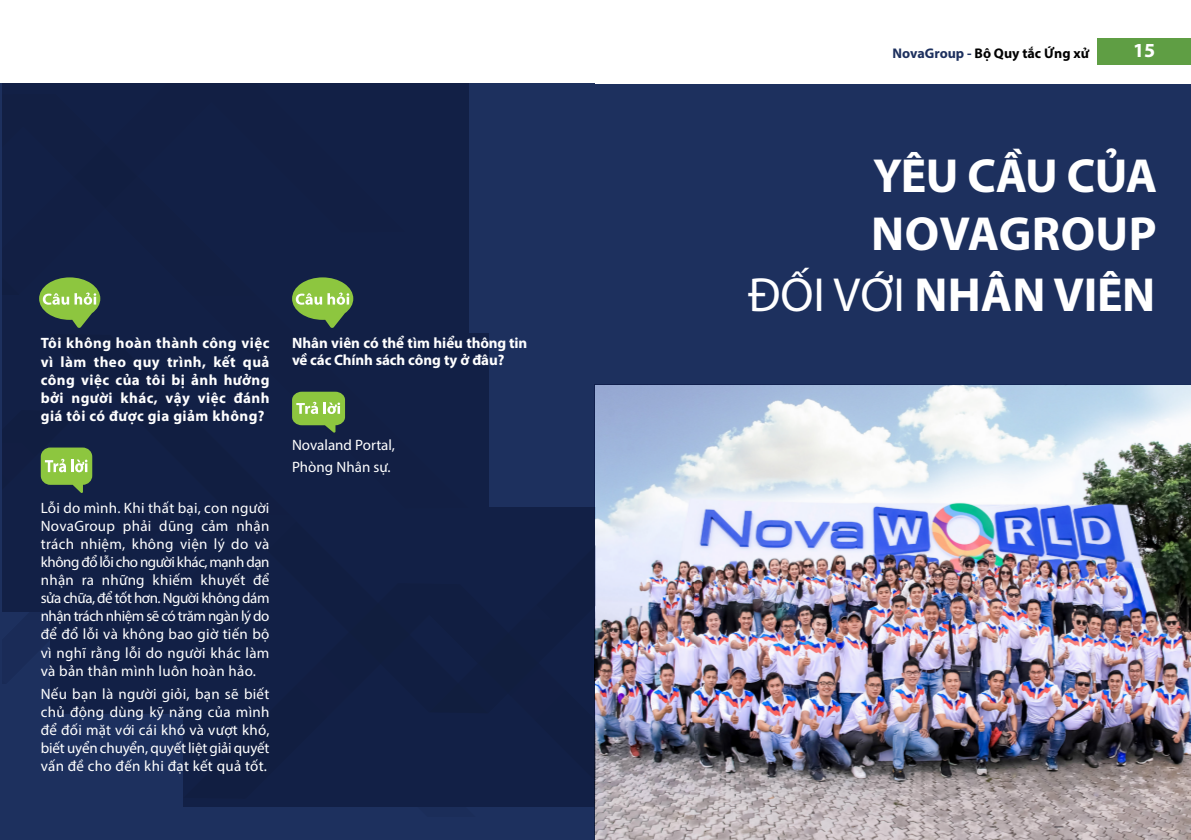
<style>
.page{position:relative;width:1191px;height:840px;background:#fff}
.page>*{position:absolute;margin:0;border:0;box-sizing:border-box;transform-origin:0 0}
.t1{font:700 48px/57.6px "Myriad Pro";color:#fff}
.t2{font:700 20px "Myriad Pro";color:#fff}
.t3{font:15px/18px "Myriad Pro";letter-spacing:.02em;color:#fff;text-align:justify}
.t4{font:700 15px/18px "Myriad Pro";letter-spacing:.02em;color:#fff;text-align:justify}
.t5{font:700 15px/16px "Myriad Pro";letter-spacing:-.005em;color:#fff}
.t6{font:15px/21.6px "Myriad Pro";color:#fff}
.t7{font:700 14px "Myriad Pro";color:#000}
.s1{color:#1d305e}
.s2{font-weight:400}
</style>
<div class="page">
<div style="left:1098px;top:38px;width:93px;height:27px;background:#5f9e44"></div>
<img style="left:595px;top:384px;width:596px;height:455px">
<div style="left:0;top:83px;width:595px;height:756px;background:#1d305e"></div>
<div style="left:476px;top:754px;width:119px;height:51px;background:#122046"></div>
<div style="left:51px;top:334px;width:437px;height:379px;background:#122046"></div>
<svg style="left:198px;top:508px;width:126px;height:7px"></svg>
<div style="left:324px;top:442px;width:165px;height:73px;background:#122046"></div>
<div style="left:429px;top:507px;width:166px;height:247px;background:#122046"></div>
<div style="left:126px;top:515px;width:350px;height:292px;background:#122046"></div>
<div style="left:2px;top:94px;width:467px;height:414px;background:#122046"></div>
<div style="left:243px;top:83px;width:162px;height:149px;background:#122046"></div>
<div style="left:100px;top:83px;width:143px;height:212px;background:#122046"></div>
<svg style="left:2px;top:410px;width:196px;height:273px;background:#172647"></svg>
<svg style="left:2px;top:83px;width:98px;height:245px;background:#1e2e46"></svg>
<svg style="left:292px;top:277px;width:61px;height:51px;background:#6f9651"></svg>
<svg style="left:292px;top:391px;width:53px;height:41px;background:#80ab54"></svg>
<div style="left:595px;top:84px;width:596px;height:300px;background:#1d305e"></div>
<p class="t4" style="left:41px;top:334px;width:230px">Tôi không hoàn thành công việc vì làm theo quy trình, kết quả công việc của tôi bị ảnh hưởng bởi người khác, vậy việc đánh giá tôi có được gia giảm không?</p>
<p class="t3" style="left:41px;top:498px;width:230px">Lỗi do mình. Khi thất bại, con người NovaGroup phải dũng cảm nhận trách nhiệm, không viện lý do và không đổ lỗi cho người khác, mạnh dạn nhận ra những khiếm khuyết để sửa chữa, để tốt hơn. Người không dám nhận trách nhiệm sẽ có trăm ngàn lý do để đổ lỗi và không bao giờ tiến bộ vì nghĩ rằng lỗi do người khác làm và bản thân mình luôn hoàn hảo.</p>
<p class="t3" style="left:41px;top:684px;width:230px">Nếu bạn là người giỏi, bạn sẽ biết chủ động dùng kỹ năng của mình để đối mặt với cái khó và vượt khó, biết uyển chuyển, quyết liệt giải quyết vấn đề cho đến khi đạt kết quả tốt.</p>
<p class="t5" style="left:292px;top:335px;width:237px">Nhân viên có thể tìm hiểu thông tin về các Chính sách công ty ở đâu?</p>
<p class="t6" style="left:292px;top:434px;width:104px">Novaland Portal,<br>Phòng Nhân sự.</p>
<p class="t7" style="left:892px;top:44px;width:198px"><span class="s1">NovaGroup -</span> Bộ Quy tắc Ứng xử</p>
<h2 class="t2" style="left:1133px;top:37px;width:24px">15</h2>
<h1 class="t1" style="left:871px;top:146px;width:287px">YÊU CẦU CỦA<br>NOVAGROUP</h1>
<h1 class="t1" style="left:748px;top:264px;width:408px"><span class="s2">ĐỐI VỚI</span> NHÂN VIÊN</h1>
</div>
